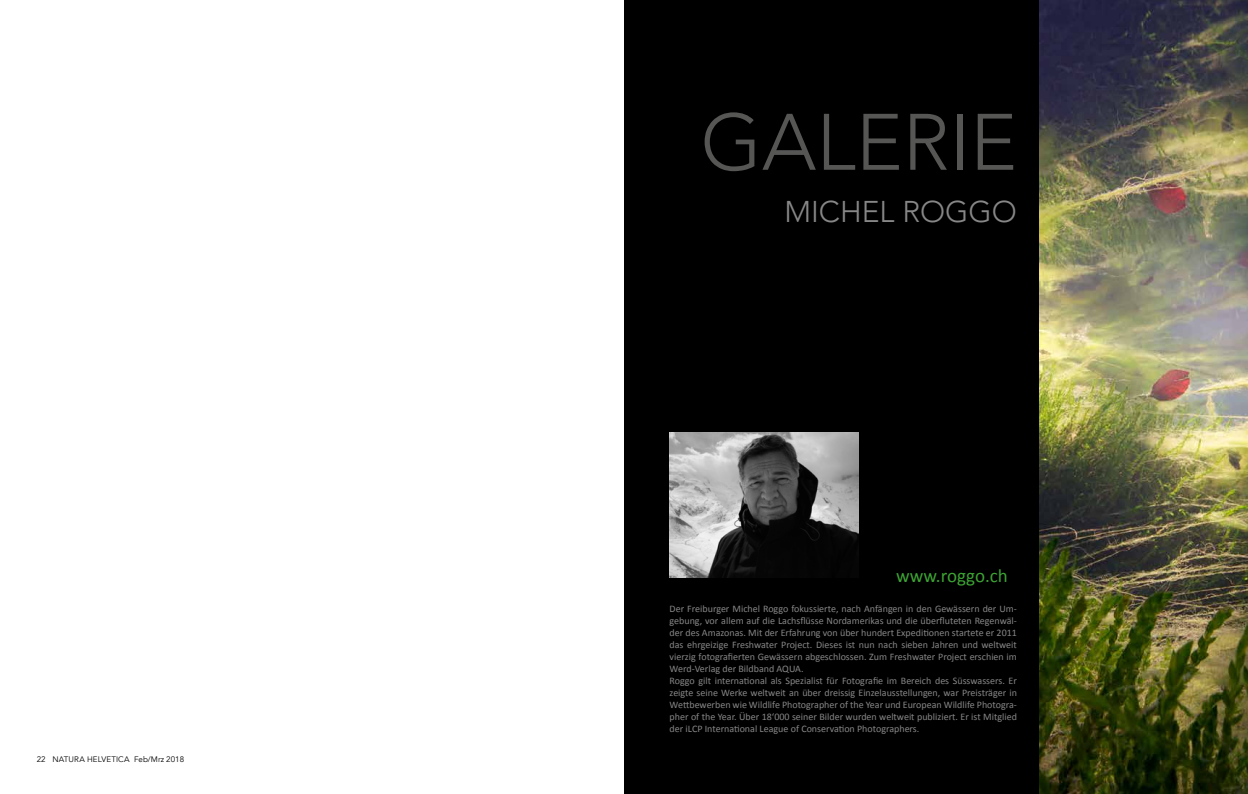
<style>
.page{position:relative;width:1248px;height:794px;background:#fff}
.page>*{position:absolute;margin:0;border:0;box-sizing:border-box;transform-origin:0 0}
.t1{font:300 79px "Avenir";color:#565655}
.t2{font:300 30px "Avenir";color:#868786}
.t3{font:19px "Calibri";color:#3ca432}
.t4{font:10px/12px "Calibri";color:#868786}
.t5{font:8px "Avenir";letter-spacing:.01em;color:#000}
</style>
<div class="page">
<div style="left:624px;top:0;width:415px;height:794px;background:#000"></div>
<img style="left:1039px;top:0;width:208px;height:794px">
<img style="left:669px;top:432px;width:189px;height:145px">
<p class="t5" style="left:37px;top:754px;width:149px">22 NATURA HELVETICA FEB/MRZ 2018</p>
<h1 class="t1" style="left:700px;top:96px;width:318px">GALERIE</h1>
<h2 class="t2" style="left:784px;top:194px;width:234px">MICHEL ROGGO</h2>
<h3 class="t3" style="left:896px;top:564px;width:113px">www.roggo.ch</h3>
<p class="t4" style="left:669px;top:603px;width:349px">Der Freiburger Michel Roggo fokussierte, nach Anfängen in den Gewässern der Um&shy;gebung, vor allem auf die Lachsflüsse Nordamerikas und die überfluteten Regenwäl&shy;der des Amazonas. Mit der Erfahrung von über hundert Expeditionen startete er 2011 das ehrgeizige Freshwater Project. Dieses ist nun nach sieben Jahren und weltweit vierzig fotografierten Gewässern abgeschlossen. Zum Freshwater Project erschien im Werd-Verlag der Bildband AQUA.<br>Roggo gilt international als Spezialist für Fotografie im Bereich des Süsswassers. Er zeigte seine Werke weltweit an über dreissig Einzelausstellungen, war Preisträger in Wettbewerben wie Wildlife Photographer of the Year und European Wildlife Photogra&shy;pher of the Year. Über 18‘000 seiner Bilder wurden weltweit publiziert. Er ist Mitglied der iLCP International League of Conservation Photographers.</p>
</div>
